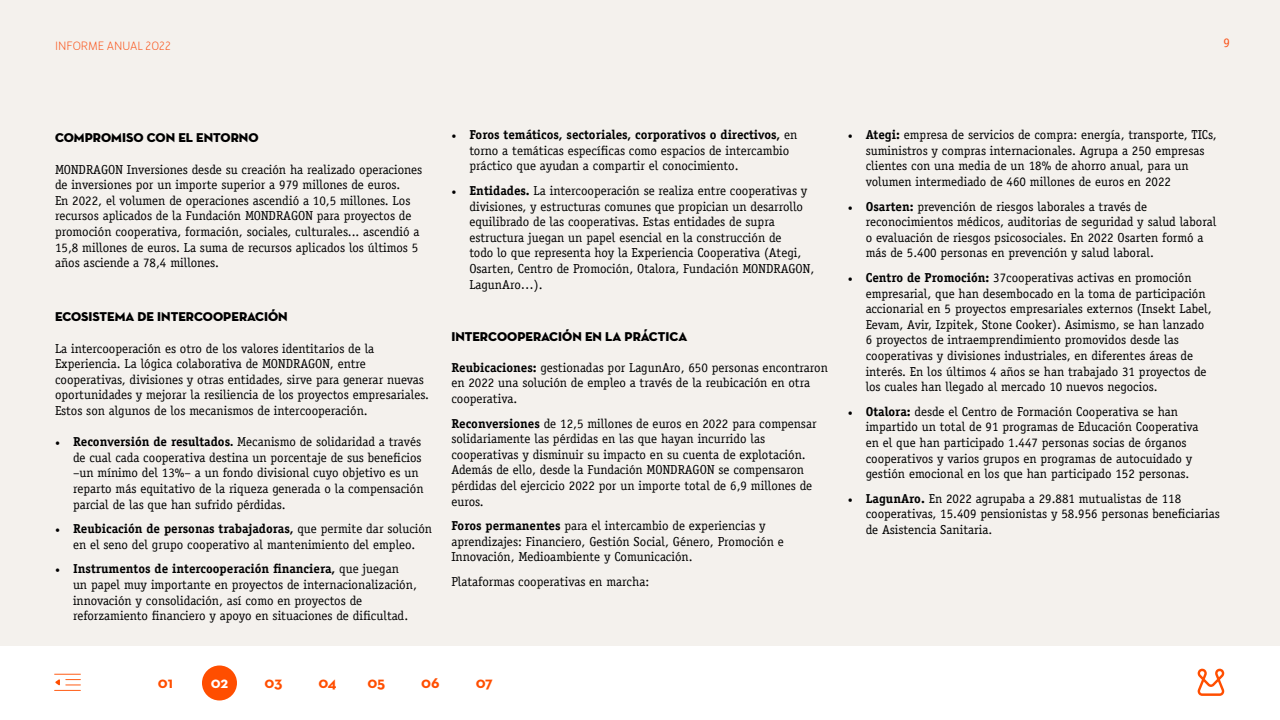
<style>
.page{position:relative;width:1280px;height:720px;background:#fff}
.page>*{position:absolute;margin:0;border:0;box-sizing:border-box;transform-origin:0 0}
.t1{font:700 16px "Neutra Text";letter-spacing:-.025em;color:#ff4e00}
.t2{font:700 16px "Neutra Text";color:#fff}
.t3{font:13px/15.6px "Officina Serif LT";color:#000}
.t4{font:13px/15.6px "Officina Serif Std";color:#000}
.t5{font:13px "Neutra Disp Titling";color:#000}
.t6{font:13px "Officina Serif LT";color:#fa4f14}
.t7{font:12px "Merlo";color:#fa4f14}
.s1{font-family:"Minion Pro"}
.s2{font-family:"Officina Serif Std";font-weight:700}
.s3{font-family:"Neutra Text Bold Alt"}
.s4{font-weight:700}
</style>
<div class="page">
<div style="left:0;top:0;width:1280px;height:646px;background:#f4f1ed"></div>
<div style="left:202px;top:666px;width:35px;height:34px;background:#ff4e00;border-radius:50%"></div>
<svg style="left:54px;top:674px;width:27px;height:17px"></svg>
<svg style="left:1198px;top:668px;width:27px;height:28px"></svg>
<p class="t7" style="left:55px;top:38px;width:117px">INFORME ANUAL 2022</p>
<p class="t6" style="left:1224px;top:35px;width:8px">9</p>
<p class="t5" style="left:55px;top:130px;width:205px">COMPROMISO CON EL ENTORNO</p>
<p class="t3" style="left:55px;top:161px;width:369px">MONDRAGON Inversiones desde su creación ha realizado operaciones de inversiones por un importe superior a 979 millones de euros.<br>En 2022, el volumen de operaciones ascendió a 10,5 millones. Los recursos aplicados de la Fundación MONDRAGON para proyectos de promoción cooperativa, formación, sociales, culturales... ascendió a 15,8 millones de euros. La suma de recursos aplicados los últimos 5 años asciende a 78,4 millones.</p>
<p class="t5" style="left:55px;top:309px;width:234px">ECOSISTEMA DE INTERCOOPERACIÓN</p>
<p class="t3" style="left:55px;top:340px;width:376px">La intercooperación es otro de los valores identitarios de la Experiencia. La lógica colaborativa de MONDRAGON, entre cooperativas, divisiones y otras entidades, sirve para generar nuevas oportunidades y mejorar la resiliencia de los proyectos empresariales.<br>Estos son algunos de los mecanismos de intercooperación.</p>
<p class="t3" style="left:73px;top:434px;width:352px;text-indent:-18px"><span class="s1">•</span> <span class="s2">Reconversión de resultados</span><span class="s3">.</span> Mecanismo de solidaridad a través de cual cada cooperativa destina un porcentaje de sus beneficios –un mínimo del 13%– a un fondo divisional cuyo objetivo es un reparto más equitativo de la riqueza generada o la compensación parcial de las que han sufrido pérdidas.</p>
<p class="t3" style="left:55px;top:521px;width:379px;text-align:center"><span class="s1">•</span> <span class="s2">Reubicación de personas trabajadoras,</span> que permite dar solución en el seno del grupo cooperativo al mantenimiento del empleo.</p>
<p class="t3" style="left:73px;top:561px;width:345px;text-indent:-18px"><span class="s1">•</span> <span class="s2">Instrumentos de intercooperación financiera,</span> que juegan<br>un papel muy importante en proyectos de internacionalización, innovación y consolidación, así como en proyectos de reforzamiento financiero y apoyo en situaciones de dificultad.</p>
<p class="t3" style="left:469px;top:127px;width:330px;text-indent:-18px"><span class="s1">•</span> <span class="s2">Foros temáticos, sectoriales, corporativos o directivos,</span> en torno a temáticas específicas como espacios de intercambio práctico que ayudan a compartir el conocimiento.</p>
<p class="t3" style="left:469px;top:183px;width:346px;text-indent:-18px"><span class="s1">•</span> <span class="s2">Entidades.</span> La intercooperación se realiza entre cooperativas y divisiones, y estructuras comunes que propician un desarrollo equilibrado de las cooperativas. Estas entidades de supra estructura juegan un papel esencial en la construcción de<br>todo lo que representa hoy la Experiencia Cooperativa (Ategi, Osarten, Centro de Promoción, Otalora, Fundación MONDRAGON, LagunAro…).</p>
<p class="t5" style="left:451px;top:328px;width:237px">INTERCOOPERACIÓN EN LA PRÁCTICA</p>
<p class="t3" style="left:451px;top:360px;width:378px"><span class="s2">Reubicaciones:</span> gestionadas por LagunAro, 650 personas encontraron en 2022 una solución de empleo a través de la reubicación en otra cooperativa.</p>
<p class="t3" style="left:451px;top:415px;width:367px"><span class="s2">Reconversiones</span> de 12,5 millones de euros en 2022 para compensar solidariamente las pérdidas en las que hayan incurrido las cooperativas y disminuir su impacto en su cuenta de explotación.<br>Además de ello, desde la Fundación MONDRAGON se compensaron pérdidas del ejercicio 2022 por un importe total de 6,9 millones de euros.</p>
<p class="t3" style="left:451px;top:518px;width:334px"><span class="s2">Foros permanentes</span> para el intercambio de experiencias y aprendizajes: Financiero, Gestión Social, Género, Promoción e<br>Innovación, Medioambiente y Comunicación.</p>
<p class="t3" style="left:451px;top:574px;width:199px">Plataformas cooperativas en marcha:</p>
<p class="t4" style="left:866px;top:127px;width:353px;text-indent:-18px"><span class="s1">•</span> <span class="s4">Ategi:</span> empresa de servicios de compra: energía, transporte, TICs, suministros y compras internacionales. Agrupa a 250 empresas clientes con una media de un 18% de ahorro anual, para un volumen intermediado de 460 millones de euros en 2022</p>
<p class="t4" style="left:866px;top:198px;width:352px;text-indent:-18px"><span class="s1">•</span> <span class="s4">Osarten:</span> prevención de riesgos laborales a través de reconocimientos médicos, auditorias de seguridad y salud laboral o evaluación de riesgos psicosociales. En 2022 Osarten formó a más de 5.400 personas en prevención y salud laboral.</p>
<p class="t4" style="left:866px;top:270px;width:348px;text-indent:-18px"><span class="s1">•</span> <span class="s4">Centro de Promoción:</span> 37cooperativas activas en promoción empresarial, que han desembocado en la toma de participación accionarial en 5 proyectos empresariales externos (Insekt Label, Eevam, Avir, Izpitek, Stone Cooker). Asimismo, se han lanzado 6 proyectos de intraemprendimiento promovidos desde las cooperativas y divisiones industriales, en diferentes áreas de interés. En los últimos 4 años se han trabajado 31 proyectos de los cuales han llegado al mercado 10 nuevos negocios.</p>
<p class="t4" style="left:866px;top:404px;width:335px;text-indent:-18px"><span class="s1">•</span> <span class="s4">Otalora:</span> desde el Centro de Formación Cooperativa se han impartido un total de 91 programas de Educación Cooperativa en el que han participado 1.447 personas socias de órganos cooperativos y varios grupos en programas de autocuidado y gestión emocional en los que han participado 152 personas.</p>
<p class="t4" style="left:866px;top:491px;width:356px;text-indent:-18px"><span class="s1">•</span> <span class="s4">LagunAro.</span> En 2022 agrupaba a 29.881 mutualistas de 118 cooperativas, 15.409 pensionistas y 58.956 personas beneficiarias de Asistencia Sanitaria.</p>
<p class="t1" style="left:158px;top:672px;width:17px">01</p>
<p class="t2" style="left:211px;top:672px;width:19px">02</p>
<p class="t1" style="left:265px;top:672px;width:19px">03</p>
<p class="t1" style="left:318px;top:672px;width:20px">04</p>
<p class="t1" style="left:368px;top:672px;width:19px">05</p>
<p class="t1" style="left:421px;top:672px;width:20px">06</p>
<p class="t1" style="left:476px;top:672px;width:19px">07</p>
</div>
